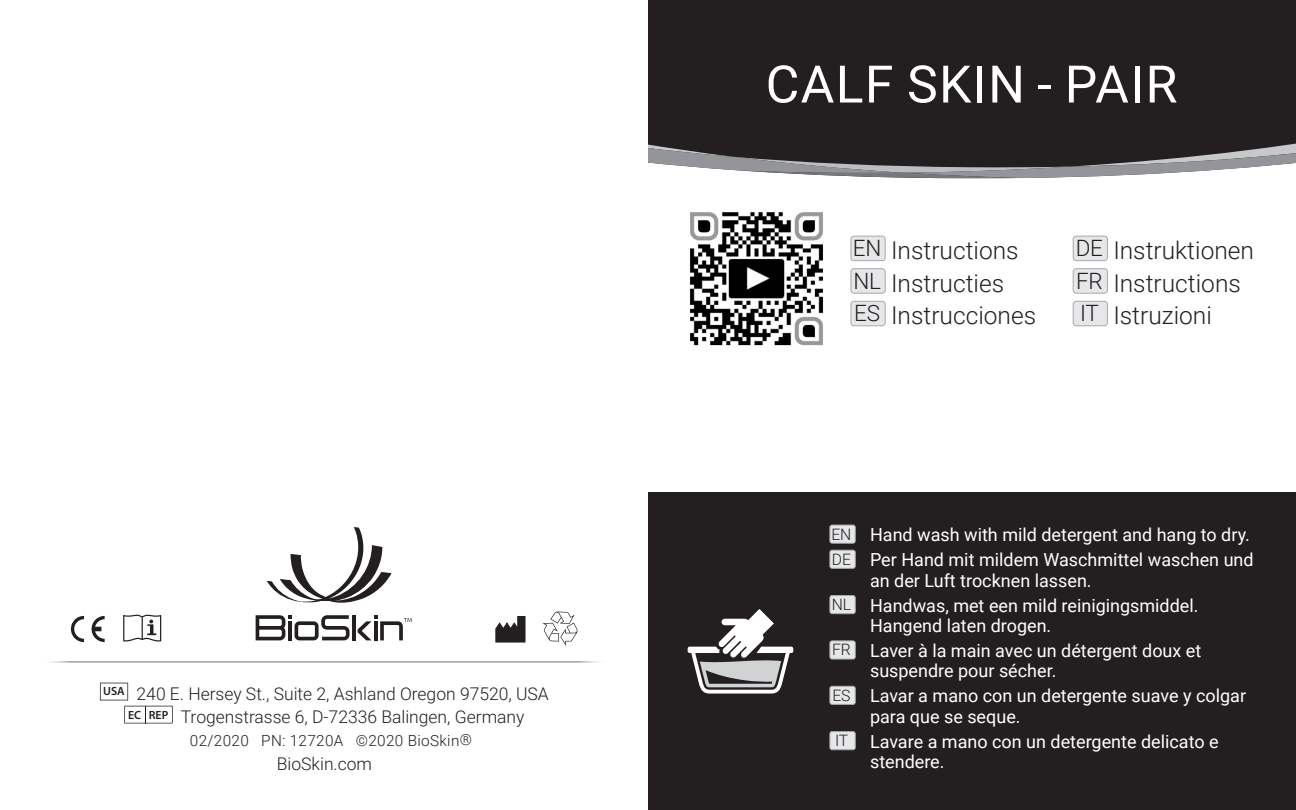
<style>
.page{position:relative;width:1296px;height:810px;background:#fff}
.page>*{position:absolute;margin:0;border:0;box-sizing:border-box;transform-origin:0 0}
.t1{font:51.75px "Roboto";letter-spacing:.025em;color:#fff}
.t2{font:300 24.53px "Roboto";color:#231f20}
.t3{font:18px/25.2px "Roboto";color:#fff}
.t4{font:300 17.55px/22.9px "Roboto";color:#231f20;text-align:center}
.t5{font:300 15.3px "Roboto";letter-spacing:.02em;color:#231f20}
.s1{font-size:22.5px}
.s2{font-weight:300;font-size:15.75px;color:#231f20}
</style>
<div class="page">
<div style="left:648px;top:492px;width:648px;height:318px;background:#231f20"></div>
<div style="left:830px;top:525px;width:25px;height:18px;background:#e6e7e9;border-radius:2px"></div>
<div style="left:830px;top:525px;width:26px;height:19px;border:1px solid #a8a9ad;border-radius:2px"></div>
<div style="left:830px;top:550px;width:25px;height:18px;background:#e6e7e9;border-radius:2px"></div>
<div style="left:830px;top:550px;width:26px;height:19px;border:1px solid #a8a9ad;border-radius:2px"></div>
<div style="left:830px;top:596px;width:25px;height:18px;background:#e6e7e9;border-radius:2px"></div>
<div style="left:830px;top:595px;width:26px;height:19px;border:1px solid #a8a9ad;border-radius:2px"></div>
<div style="left:830px;top:641px;width:25px;height:18px;background:#e6e7e9;border-radius:2px"></div>
<div style="left:830px;top:641px;width:26px;height:18px;border:1px solid #a8a9ad;border-radius:2px"></div>
<div style="left:830px;top:686px;width:25px;height:18px;background:#e6e7e9;border-radius:2px"></div>
<div style="left:830px;top:686px;width:26px;height:19px;border:1px solid #a8a9ad;border-radius:2px"></div>
<div style="left:830px;top:732px;width:25px;height:18px;background:#e6e7e9;border-radius:2px"></div>
<div style="left:830px;top:731px;width:26px;height:19px;border:1px solid #a8a9ad;border-radius:2px"></div>
<svg style="left:688px;top:609px;width:105px;height:85px"></svg>
<div style="left:648px;top:0;width:648px;height:127px;background:#231f20"></div>
<svg style="left:648px;top:127px;width:648px;height:51px;background:#565355"></svg>
<div style="left:851px;top:236px;width:34px;height:25px;background:#e6e7e9;border-radius:3px"></div>
<div style="left:851px;top:236px;width:35px;height:25px;border:1px solid #a8a9ad;border-radius:3px"></div>
<div style="left:1073px;top:236px;width:34px;height:25px;background:#e6e7e9;border-radius:3px"></div>
<div style="left:1073px;top:236px;width:35px;height:25px;border:1px solid #a8a9ad;border-radius:3px"></div>
<div style="left:851px;top:269px;width:34px;height:24px;background:#e6e7e9;border-radius:3px"></div>
<div style="left:851px;top:268px;width:35px;height:26px;border:1px solid #a8a9ad;border-radius:3px"></div>
<div style="left:1073px;top:269px;width:34px;height:24px;background:#e6e7e9;border-radius:3px"></div>
<div style="left:1073px;top:268px;width:35px;height:26px;border:1px solid #a8a9ad;border-radius:3px"></div>
<div style="left:851px;top:301px;width:34px;height:25px;background:#e6e7e9;border-radius:3px"></div>
<div style="left:851px;top:301px;width:35px;height:25px;border:1px solid #a8a9ad;border-radius:3px"></div>
<div style="left:1073px;top:301px;width:34px;height:25px;background:#e6e7e9;border-radius:3px"></div>
<div style="left:1073px;top:301px;width:35px;height:25px;border:1px solid #a8a9ad;border-radius:3px"></div>
<img style="left:690px;top:212px;width:133px;height:134px">
<hr style="left:352px;top:615px;width:4px;height:25px;background:#231f20">
<svg style="left:256px;top:615px;width:94px;height:25px"></svg>
<svg style="left:267px;top:527px;width:125px;height:76px"></svg>
<svg style="left:358px;top:615px;width:54px;height:25px"></svg>
<svg style="left:123px;top:615px;width:38px;height:27px"></svg>
<svg style="left:542px;top:612px;width:35px;height:34px"></svg>
<svg style="left:495px;top:616px;width:31px;height:27px"></svg>
<svg style="left:71px;top:616px;width:13px;height:26px"></svg>
<svg style="left:92px;top:616px;width:13px;height:26px"></svg>
<svg style="left:100px;top:683px;width:28px;height:17px"></svg>
<svg style="left:124px;top:706px;width:49px;height:17px"></svg>
<hr style="left:40px;top:661px;width:569px;height:2px;background:#a8a9ad">
<p class="t4" style="left:103px;top:682px;width:447px"><sup>USA</sup> 240 E. Hersey St., Suite 2, Ashland Oregon 97520, USA<br><sup>EC</sup> <sup>REP</sup> Trogenstrasse 6, D-72336 Balingen, Germany</p>
<p class="t5" style="left:190px;top:730px;width:284px">02/2020 PN: 12720A ©2020 BioSkin®</p>
<p class="t4" style="left:277px;top:751px;width:97px">BioSkin.com</p>
<h1 class="t1" style="left:766px;top:48px;width:413px">CALF SKIN - PAIR</h1>
<h2 class="t2" style="left:853px;top:233px;width:167px"><span class="s1">EN</span> Instructions</h2>
<h2 class="t2" style="left:1076px;top:233px;width:180px"><span class="s1">DE</span> Instruktionen</h2>
<h2 class="t2" style="left:853px;top:266px;width:152px"><span class="s1">NL</span> Instructies</h2>
<h2 class="t2" style="left:1076px;top:266px;width:166px"><span class="s1">FR</span> Instructions</h2>
<h2 class="t2" style="left:854px;top:299px;width:183px"><span class="s1">ES</span> Instrucciones</h2>
<h2 class="t2" style="left:1080px;top:299px;width:133px"><span class="s1">IT</span> Istruzioni</h2>
<p class="t3" style="left:831px;top:522px;width:424px"><span class="s2">EN</span> Hand wash with mild detergent and hang to dry.<br><span class="s2">DE</span> Per Hand mit mildem Waschmittel waschen und</p>
<p class="t3" style="left:832px;top:567px;width:368px;text-indent:38px">an der Luft trocknen lassen.<br><span class="s2">NL</span> Handwas, met een mild reinigingsmiddel.</p>
<p class="t3" style="left:832px;top:612px;width:371px;text-indent:38px">Hangend laten drogen.<br><span class="s2">FR</span> Laver à la main avec un détergent doux et</p>
<p class="t3" style="left:832px;top:658px;width:415px;text-indent:38px">suspendre pour sécher.<br><span class="s2">ES</span> Lavar a mano con un detergente suave y colgar</p>
<p class="t3" style="left:835px;top:703px;width:385px;text-indent:35px">para que se seque.<br><span class="s2">IT</span> Lavare a mano con un detergente delicato e</p>
<p class="t3" style="left:870px;top:748px;width:76px">stendere.</p>
</div>
